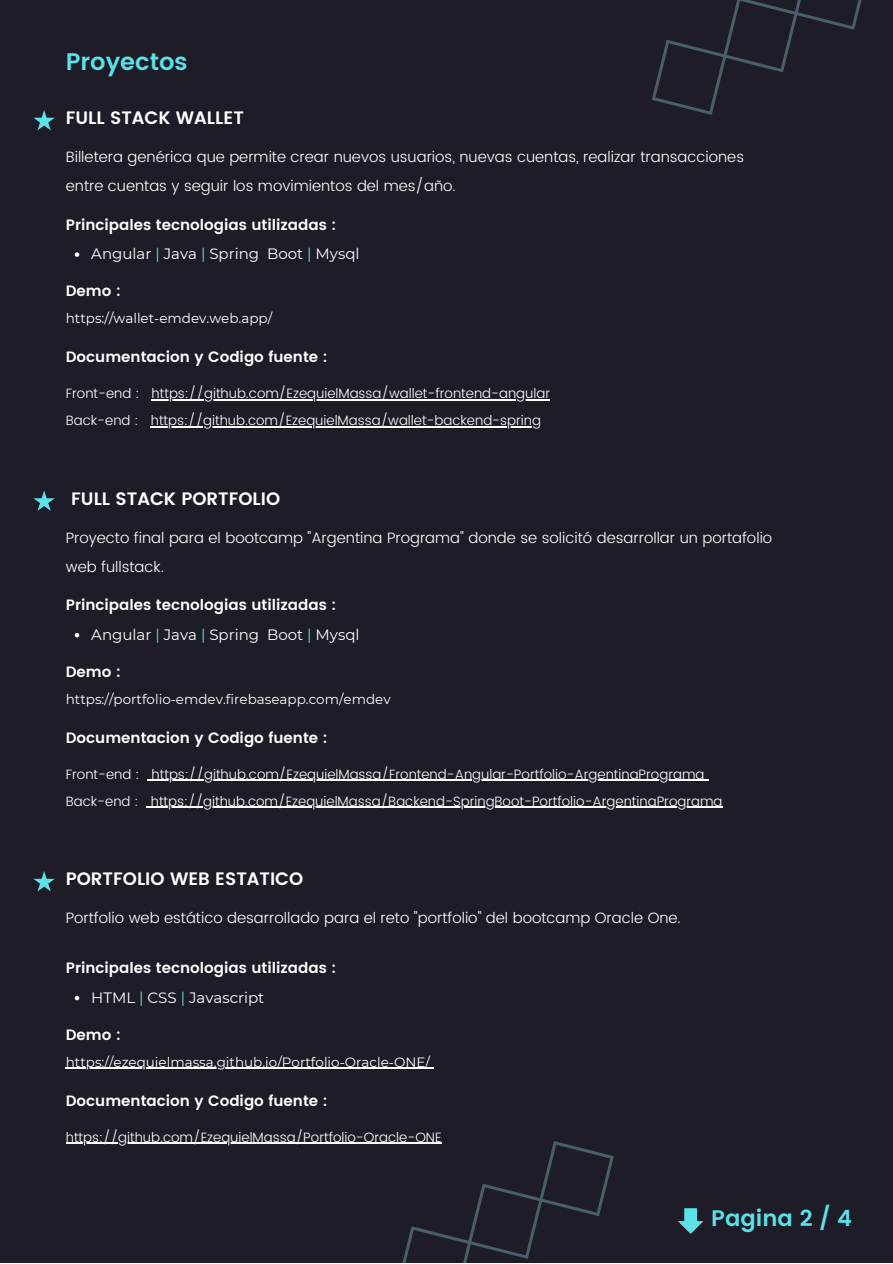
<style>
.page{position:relative;width:893px;height:1264px;background:#fff}
.page>*{position:absolute;margin:0;border:0;box-sizing:border-box;transform-origin:0 0}
.t1{font:600 24px "Poppins";color:#5ce1e6}
.t2{font:600 22.5px "Poppins";color:#5ce1e6}
.t3{font:600 18px "Poppins";color:#fff}
.t4{font:300 15px/29.2px "Poppins";color:#fff}
.t5{font:600 15px "Poppins";color:#fff}
.t6{font:15px "Montserrat";color:#fff}
.t7{font:300 13.5px "Poppins";color:#fff}
.t8{font:13.5px "Montserrat";color:#fff}
.s1{color:#5ce1e6}
</style>
<div class="page">
<div style="left:0;top:0;width:892px;height:1262px;background:#1e1c27"></div>
<svg style="left:33px;top:110px;width:22px;height:20px"></svg>
<svg style="left:75px;top:252px;width:4px;height:5px"></svg>
<hr style="left:152px;top:399px;width:398px;height:1px;background:#fff">
<hr style="left:151px;top:426px;width:390px;height:1px;background:#fff">
<svg style="left:33px;top:490px;width:22px;height:21px"></svg>
<svg style="left:75px;top:633px;width:4px;height:4px"></svg>
<hr style="left:152px;top:779px;width:552px;height:2px;background:#fff">
<hr style="left:151px;top:806px;width:571px;height:1px;background:#fff">
<svg style="left:678px;top:1208px;width:25px;height:25px"></svg>
<svg style="left:33px;top:871px;width:22px;height:20px"></svg>
<svg style="left:75px;top:995px;width:4px;height:5px"></svg>
<hr style="left:66px;top:1067px;width:364px;height:1px;background:#fff">
<hr style="left:66px;top:1142px;width:375px;height:1px;background:#fff">
<svg style="left:652px;top:0;width:210px;height:115px"></svg>
<svg style="left:374px;top:1141px;width:240px;height:121px"></svg>
<p class="t1" style="left:66px;top:47px;width:123px">Proyectos</p>
<p class="t3" style="left:66px;top:107px;width:179px">FULL STACK WALLET</p>
<p class="t4" style="left:66px;top:142px;width:679px">Billetera genérica que permite crear nuevos usuarios, nuevas cuentas, realizar transacciones entre cuentas y seguir los movimientos del mes/año.</p>
<p class="t5" style="left:66px;top:216px;width:272px">Principales tecnologias utilizadas :</p>
<p class="t6" style="left:91px;top:244px;width:270px">Angular <span class="s1">|</span> Java <span class="s1">|</span> Spring Boot <span class="s1">|</span> Mysql</p>
<p class="t5" style="left:66px;top:282px;width:56px">Demo :</p>
<p class="t8" style="left:66px;top:310px;width:208px">https://wallet-emdev.web.app/</p>
<p class="t5" style="left:66px;top:348px;width:263px">Documentacion y Codigo fuente :</p>
<p class="t7" style="left:66px;top:385px;width:485px">Front-end : https://github.com/EzequielMassa/wallet-frontend-angular</p>
<p class="t7" style="left:66px;top:412px;width:476px">Back-end : https://github.com/EzequielMassa/wallet-backend-spring</p>
<p class="t3" style="left:71px;top:488px;width:210px">FULL STACK PORTFOLIO</p>
<p class="t4" style="left:66px;top:523px;width:708px">Proyecto final para el bootcamp "Argentina Programa" donde se solicitó desarrollar un portafolio web fullstack.</p>
<p class="t5" style="left:66px;top:596px;width:272px">Principales tecnologias utilizadas :</p>
<p class="t6" style="left:91px;top:625px;width:270px">Angular <span class="s1">|</span> Java <span class="s1">|</span> Spring Boot <span class="s1">|</span> Mysql</p>
<p class="t5" style="left:66px;top:662px;width:56px">Demo :</p>
<p class="t8" style="left:66px;top:690px;width:326px">https://portfolio-emdev.firebaseapp.com/emdev</p>
<p class="t5" style="left:66px;top:728px;width:263px">Documentacion y Codigo fuente :</p>
<p class="t7" style="left:66px;top:766px;width:640px">Front-end : https://github.com/EzequielMassa/Frontend-Angular-Portfolio-ArgentinaPrograma</p>
<p class="t7" style="left:66px;top:793px;width:658px">Back-end : https://github.com/EzequielMassa/Backend-SpringBoot-Portfolio-ArgentinaPrograma</p>
<p class="t3" style="left:66px;top:868px;width:239px">PORTFOLIO WEB ESTATICO</p>
<p class="t4" style="left:66px;top:903px;width:616px">Portfolio web estático desarrollado para el reto "portfolio" del bootcamp Oracle One.</p>
<p class="t5" style="left:66px;top:959px;width:272px">Principales tecnologias utilizadas :</p>
<p class="t6" style="left:91px;top:988px;width:175px">HTML <span class="s1">|</span> CSS <span class="s1">|</span> Javascript</p>
<p class="t5" style="left:66px;top:1025px;width:56px">Demo :</p>
<p class="t8" style="left:66px;top:1053px;width:365px">https://ezequielmassa.github.io/Portfolio-Oracle-ONE/</p>
<p class="t5" style="left:66px;top:1091px;width:263px">Documentacion y Codigo fuente :</p>
<p class="t7" style="left:66px;top:1128px;width:377px">https://github.com/EzequielMassa/Portfolio-Oracle-ONE</p>
<p class="t2" style="left:711px;top:1205px;width:142px">Pagina 2 / 4</p>
</div>
